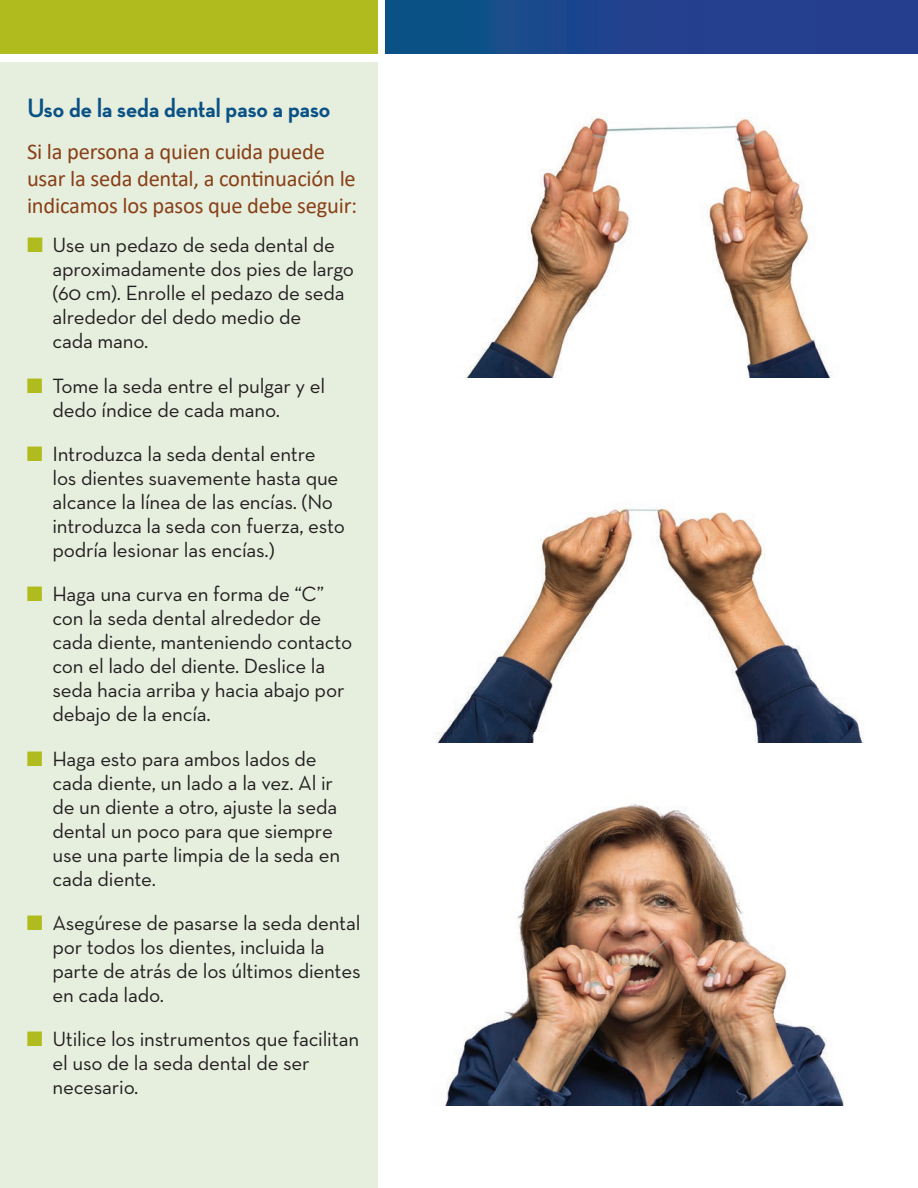
<style>
.page{position:relative;width:918px;height:1188px;background:#fff}
.page>*{position:absolute;margin:0;border:0;box-sizing:border-box;transform-origin:0 0}
.t1{font:700 27px "Neutra Disp";color:#0a5186}
.No_Spacing{font:22.5px/27px "Calibri";letter-spacing:-.01em;color:#893f17}
.t2{font:21px/24px "Neutraface Text";letter-spacing:-.01em;color:#231f20}
.s1{color:#b0bb1d}
</style>
<div class="page">
<div style="left:0;top:62px;width:378px;height:1126px;background:#e6efde"></div>
<div style="left:0;top:0;width:378px;height:54px;background:#b0bb1d"></div>
<div style="left:386px;top:0;width:532px;height:54px;background:linear-gradient(to right,#0e5088,#2d3a91)"></div>
<img style="left:467px;top:117px;width:365px;height:260px">
<img style="left:437px;top:507px;width:427px;height:236px">
<img style="left:443px;top:804px;width:401px;height:302px">
<h3 class="t1" style="left:27px;top:93px;width:305px">Uso de la seda dental paso a paso</h3>
<p class="No_Spacing" style="left:27px;top:138px;width:332px">Si la persona a quien cuida puede usar la seda dental, a continuación le indicamos los pasos que debe seguir:</p>
<p class="t2" style="left:52px;top:233px;width:303px;text-indent:-25px"><span class="s1">■</span> Use un pedazo de seda dental de aproximadamente dos pies de largo (60 cm). Enrolle el pedazo de seda alrededor del dedo medio de<br>cada mano.</p>
<p class="t2" style="left:52px;top:373px;width:274px;text-indent:-25px"><span class="s1">■</span> Tome la seda entre el pulgar y el dedo índice de cada mano.</p>
<p class="t2" style="left:52px;top:442px;width:294px;text-indent:-25px"><span class="s1">■</span> Introduzca la seda dental entre los dientes suavemente hasta que alcance la línea de las encías. (No introduzca la seda con fuerza, esto podría lesionar las encías.)</p>
<p class="t2" style="left:52px;top:582px;width:302px;text-indent:-25px"><span class="s1">■</span> Haga una curva en forma de “C” con la seda dental alrededor de cada diente, manteniendo contacto con el lado del diente. Deslice la seda hacia arriba y hacia abajo por debajo de la encía.</p>
<p class="t2" style="left:52px;top:746px;width:289px;text-indent:-25px"><span class="s1">■</span> Haga esto para ambos lados de cada diente, un lado a la vez. Al ir de un diente a otro, ajuste la seda dental un poco para que siempre use una parte limpia de la seda en cada diente.</p>
<p class="t2" style="left:52px;top:910px;width:310px;text-indent:-25px"><span class="s1">■</span> Asegúrese de pasarse la seda dental por todos los dientes, incluida la parte de atrás de los últimos dientes en cada lado.</p>
<p class="t2" style="left:52px;top:1027px;width:308px;text-indent:-25px"><span class="s1">■</span> Utilice los instrumentos que facilitan el uso de la seda dental de ser necesario.</p>
</div>
